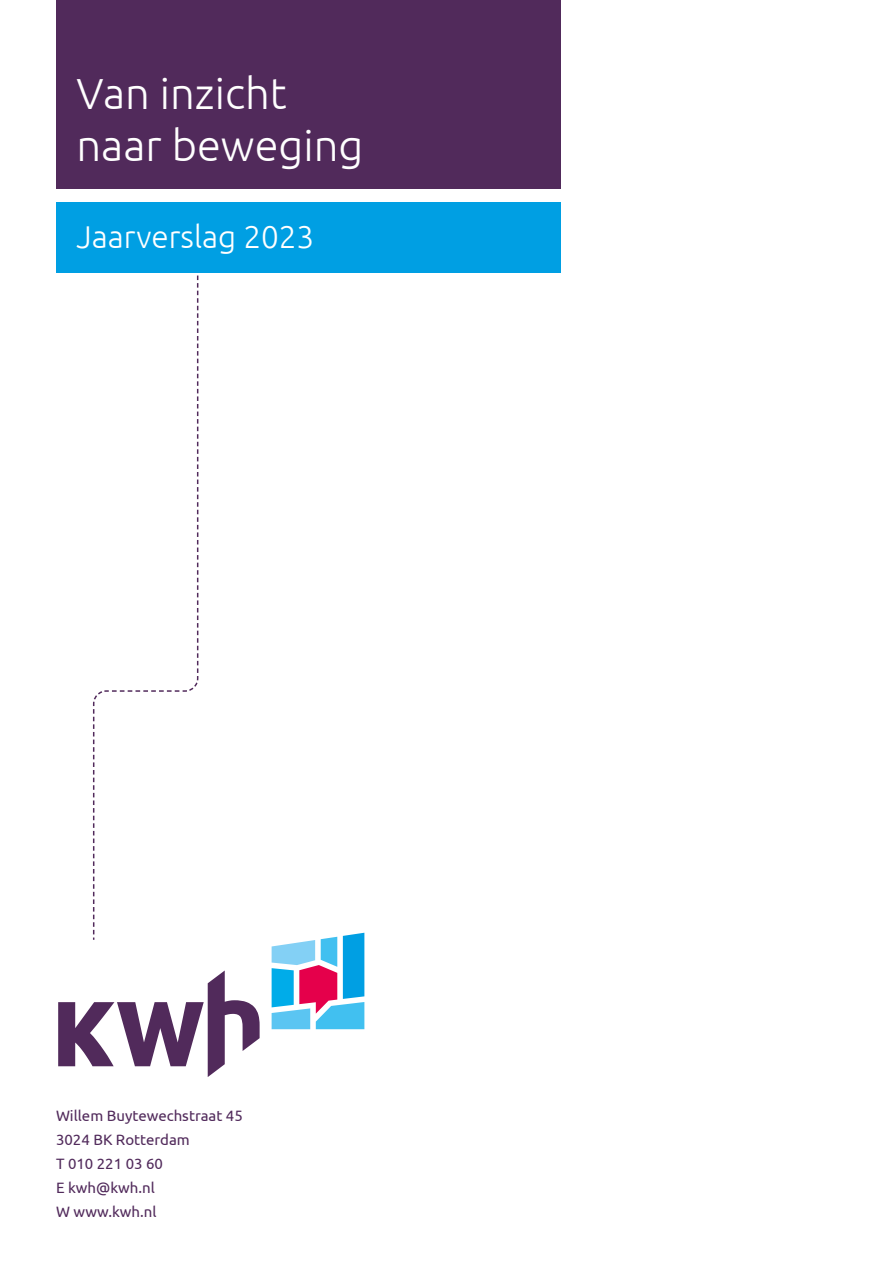
<style>
.page{position:relative;width:893px;height:1263px;background:#fff}
.page>*{position:absolute;margin:0;border:0;box-sizing:border-box;transform-origin:0 0}
.t1{font:300 43.5px/52.2px "Ubuntu";color:#fff}
.t2{font:300 31.5px "Ubuntu";color:#fff}
.t3{font:15px/24px "Ubuntu";color:#512a5b}
</style>
<div class="page">
<svg style="left:272px;top:933px;width:92px;height:96px"></svg>
<svg style="left:58px;top:970px;width:202px;height:107px"></svg>
<svg style="left:92px;top:275px;width:107px;height:665px"></svg>
<div style="left:56px;top:0;width:505px;height:189px;background:#512a5b"></div>
<div style="left:56px;top:203px;width:505px;height:70px;background:#009fe3"></div>
<h1 class="t1" style="left:77px;top:66px;width:288px">Van inzicht naar beweging</h1>
<h2 class="t2" style="left:77px;top:218px;width:239px">Jaarverslag 2023</h2>
<p class="t3" style="left:56px;top:1103px;width:188px">Willem Buytewechstraat 45<br>3024 BK Rotterdam<br>T 010 221 03 60<br>E kwh@kwh.nl<br>W www.kwh.nl</p>
</div>
